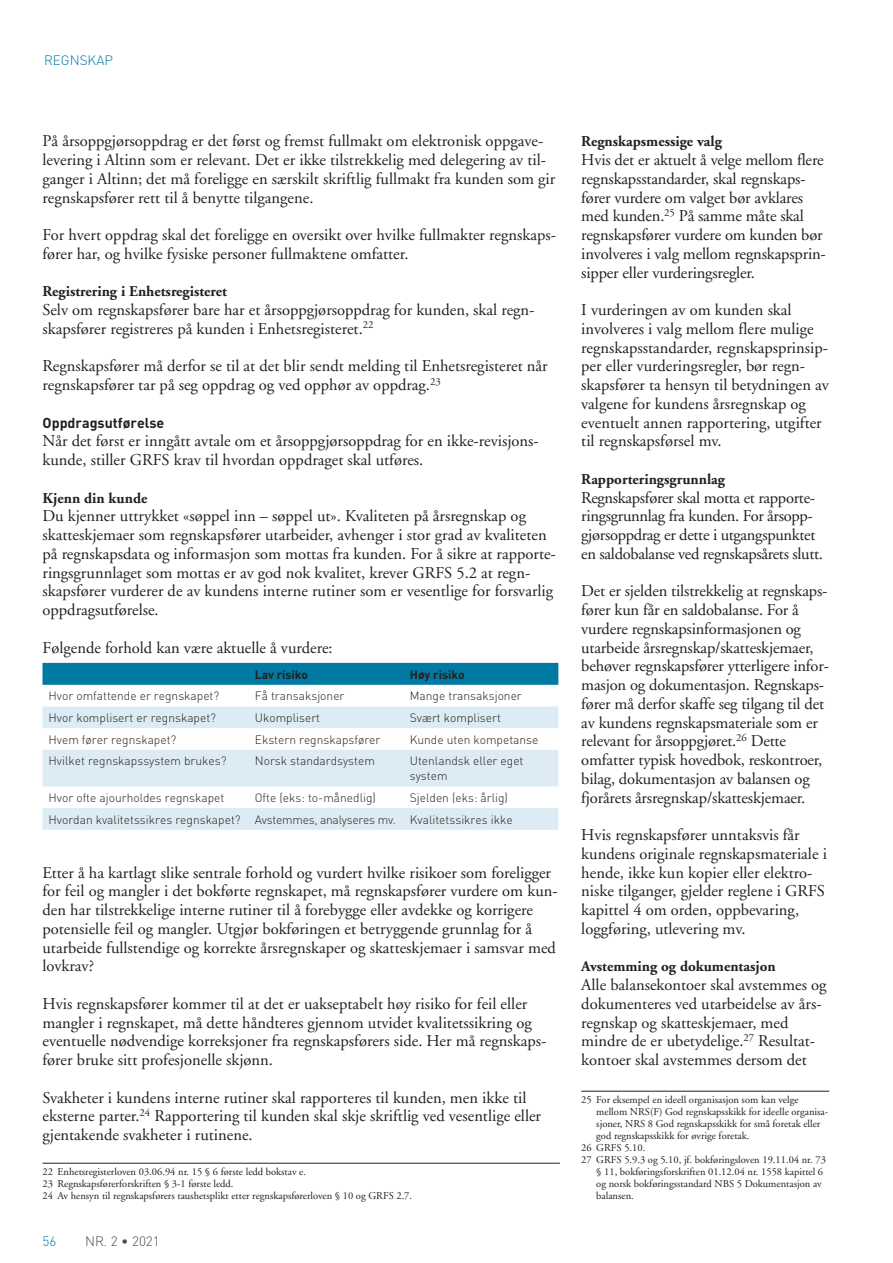
<style>
.page{position:relative;width:893px;height:1263px;background:#fff}
.page>*{position:absolute;margin:0;border:0;box-sizing:border-box;transform-origin:0 0}
.t1{font:16.5px/18.8px "Adobe Garamond";color:#231f20}
.t2{font:16.5px/18.8px "Adobe Garamond";letter-spacing:-.02em;color:#231f20}
.t3{font:700 15px "Adobe Garamond";color:#231f20}
.t4{font:700 14.25px "DIN";color:#231f20}
.t5{font:300 13.5px "DIN";color:#0079a3}
.t6{font:300 13.5px "DIN";color:#4b4c4d}
.t7{font:300 12px/15px "DIN";color:#231f20}
.t8{font:700 12px "DIN";color:#231f20}
.t9{font:10.5px/12px "Adobe Garamond";color:#231f20}
</style>
<div class="page">
<div style="left:43px;top:663px;width:515px;height:22px;background:#0079a3"></div>
<svg style="left:43px;top:706px;width:515px;height:124px;fill:#ddecf4"></svg>
<hr style="left:43px;top:1163px;width:517px;height:1px;background:#231f20">
<hr style="left:581px;top:1091px;width:248px;height:1px;background:#231f20">
<p class="t5" style="left:44px;top:52px;width:19px">Regnskap</p>
<p class="t1" style="left:43px;top:132px;width:514px">På årsoppgjørsoppdrag er det først og fremst fullmakt om elektronisk oppgave&shy;levering i Altinn som er relevant. Det er ikke tilstrekkelig med delegering av til&shy;ganger i Altinn; det må foreligge en særskilt skriftlig fullmakt fra kunden som gir regnskapsfører rett til å benytte tilgangene.</p>
<p class="t1" style="left:43px;top:226px;width:515px">For hvert oppdrag skal det foreligge en oversikt over hvilke fullmakter regnskaps&shy;fører har, og hvilke fysiske personer fullmaktene omfatter.</p>
<p class="t3" style="left:43px;top:283px;width:186px">Registrering i Enhetsregisteret</p>
<p class="t1" style="left:43px;top:301px;width:493px">Selv om regnskapsfører bare har et årsoppgjørsoppdrag for kunden, skal regn&shy;skapsfører registreres på kunden i Enhetsregisteret.<sup>22</sup></p>
<p class="t1" style="left:43px;top:357px;width:507px">Regnskapsfører må derfor se til at det blir sendt melding til Enhetsregisteret når regnskapsfører tar på seg oppdrag og ved opphør av oppdrag.<sup>23</sup></p>
<p class="t4" style="left:43px;top:413px;width:123px">Oppdragsutførelse</p>
<p class="t1" style="left:43px;top:432px;width:498px">Når det først er inngått avtale om et årsoppgjørsoppdrag for en ikke-revisjons&shy;kunde, stiller GRFS krav til hvordan oppdraget skal utføres.</p>
<p class="t3" style="left:43px;top:490px;width:106px">Kjenn din kunde</p>
<p class="t1" style="left:43px;top:507px;width:515px">Du kjenner uttrykket «søppel inn – søppel ut». Kvaliteten på årsregnskap og skatteskjemaer som regnskapsfører utarbeider, avhenger i stor grad av kvaliteten på regnskapsdata og informasjon som mottas fra kunden. For å sikre at rapporte&shy;ringsgrunnlaget som mottas er av god nok kvalitet, krever GRFS 5.2 at regn&shy;skapsfører vurderer de av kundens interne rutiner som er vesentlige for forsvarlig oppdragsutførelse.</p>
<p class="t1" style="left:43px;top:638px;width:292px">Følgende forhold kan være aktuelle å vurdere:</p>
<p class="t8" style="left:255px;top:666px;width:55px">Lav risiko</p>
<p class="t8" style="left:410px;top:666px;width:56px">Høy risiko</p>
<p class="t7" style="left:49px;top:688px;width:172px">Hvor omfattende er regnskapet?</p>
<p class="t7" style="left:255px;top:688px;width:91px">Få transaksjoner</p>
<p class="t7" style="left:410px;top:688px;width:114px">Mange transaksjoner</p>
<p class="t7" style="left:49px;top:710px;width:169px">Hvor komplisert er regnskapet?</p>
<p class="t7" style="left:255px;top:710px;width:67px">Ukomplisert</p>
<p class="t7" style="left:410px;top:710px;width:93px">Svært komplisert</p>
<p class="t7" style="left:49px;top:732px;width:129px">Hvem fører regnskapet?</p>
<p class="t7" style="left:255px;top:732px;width:127px">Ekstern regnskapsfører</p>
<p class="t7" style="left:410px;top:732px;width:130px">Kunde uten kompetanse</p>
<p class="t7" style="left:49px;top:753px;width:180px">Hvilket regnskapssystem brukes?</p>
<p class="t7" style="left:255px;top:753px;width:122px">Norsk standardsystem</p>
<p class="t7" style="left:410px;top:753px;width:115px">Utenlandsk eller eget system</p>
<p class="t7" style="left:49px;top:790px;width:177px">Hvor ofte ajourholdes regnskapet</p>
<p class="t7" style="left:255px;top:790px;width:123px">Ofte (eks: to-månedlig)</p>
<p class="t7" style="left:49px;top:787px;width:466px;line-height:21.6px;text-indent:361px">Sjelden (eks: årlig)<br>Hvordan kvalitetssikres regnskapet? Avstemmes, analyseres mv. Kvalitetssikres ikke</p>
<p class="t1" style="left:43px;top:863px;width:517px">Etter å ha kartlagt slike sentrale forhold og vurdert hvilke risikoer som foreligger for feil og mangler i det bokførte regnskapet, må regnskapsfører vurdere om kun&shy;den har tilstrekkelige interne rutiner til å forebygge eller avdekke og korrigere potensielle feil og mangler. Utgjør bokføringen et betryggende grunnlag for å utarbeide fullstendige og korrekte årsregnskaper og skatteskjemaer i samsvar med lovkrav?</p>
<p class="t1" style="left:43px;top:995px;width:505px">Hvis regnskapsfører kommer til at det er uakseptabelt høy risiko for feil eller mangler i regnskapet, må dette håndteres gjennom utvidet kvalitetssikring og eventuelle nødvendige korreksjoner fra regnskapsførers side. Her må regnskaps&shy;fører bruke sitt profesjonelle skjønn.</p>
<p class="t1" style="left:43px;top:1088px;width:500px">Svakheter i kundens interne rutiner skal rapporteres til kunden, men ikke til eksterne parter.<sup>24</sup> Rapportering til kunden skal skje skriftlig ved vesentlige eller gjentakende svakheter i rutinene.</p>
<p class="t9" style="left:43px;top:1166px;width:371px">22 Enhetsregisterloven 03.06.94 nr. 15 § 6 første ledd bokstav e.<br>23 Regnskapsførerforskriften § 3-1 første ledd.<br>24 Av hensyn til regnskapsførers taushetsplikt etter regnskapsførerloven § 10 og GRFS 2.7.</p>
<p class="t5" style="left:43px;top:1232px;width:16px">56</p>
<p class="t6" style="left:85px;top:1232px;width:76px">NR. 2 • 2021</p>
<p class="t3" style="left:581px;top:133px;width:142px">Regnskapsmessige valg</p>
<p class="t1" style="left:581px;top:151px;width:246px">Hvis det er aktuelt å velge mellom flere regnskapsstandarder, skal regnskaps&shy;fører vurdere om valget bør avklares med kunden.<sup>25</sup> På samme måte skal regnskapsfører vurdere om kunden bør involveres i valg mellom regnskapsprin&shy;sipper eller vurderingsregler.</p>
<p class="t1" style="left:581px;top:301px;width:249px">I vurderingen av om kunden skal involveres i valg mellom flere mulige regnskapsstandarder, regnskapsprinsip&shy;per eller vurderingsregler, bør regn&shy;skapsfører ta hensyn til betydningen av valgene for kundens årsregnskap og eventuelt annen rapportering, utgifter til regnskapsførsel mv.</p>
<p class="t3" style="left:581px;top:471px;width:145px">Rapporteringsgrunnlag</p>
<p class="t2" style="left:581px;top:488px;width:243px">Regnskapsfører skal motta et rapporte&shy;ringsgrunnlag fra kunden. For årsopp&shy;gjørsoppdrag er dette i utgangspunktet en saldobalanse ved regnskapsårets slutt.</p>
<p class="t1" style="left:581px;top:582px;width:249px">Det er sjelden tilstrekkelig at regnskaps&shy;fører kun får en saldobalanse. For å vurdere regnskapsinformasjonen og utarbeide årsregnskap/skatteskjemaer, behøver regnskapsfører ytterligere infor&shy;masjon og dokumentasjon. Regnskaps&shy;fører må derfor skaffe seg tilgang til det av kundens regnskapsmateriale som er relevant for årsoppgjøret.<sup>26</sup> Dette omfatter typisk hovedbok, reskontroer, bilag, dokumentasjon av balansen og fjorårets årsregnskap/skatteskjemaer.</p>
<p class="t1" style="left:581px;top:826px;width:247px">Hvis regnskapsfører unntaksvis får kundens originale regnskapsmateriale i hende, ikke kun kopier eller elektro&shy;niske tilganger, gjelder reglene i GRFS kapittel 4 om orden, oppbevaring, loggføring, utlevering mv.</p>
<p class="t3" style="left:581px;top:958px;width:196px">Avstemming og dokumentasjon</p>
<p class="t1" style="left:581px;top:976px;width:247px">Alle balansekontoer skal avstemmes og dokumenteres ved utarbeidelse av års&shy;regnskap og skatteskjemaer, med mindre de er ubetydelige.<sup>27</sup> Resultat&shy;kontoer skal avstemmes dersom det</p>
<p class="t9" style="left:581px;top:1094px;width:219px">25 For eksempel en ideell organisasjon som kan velge</p>
<p class="t9" style="left:596px;top:1106px;width:233px">mellom NRS(F) God regnskapsskikk for ideelle organisa-</p>
<p class="t9" style="left:596px;top:1118px;width:226px">sjoner, NRS 8 God regnskapsskikk for små foretak eller</p>
<p class="t9" style="left:596px;top:1130px;width:155px">god regnskapsskikk for øvrige foretak.</p>
<p class="t9" style="left:581px;top:1142px;width:66px">26 GRFS 5.10.</p>
<p class="t9" style="left:581px;top:1154px;width:246px">27 GRFS 5.9.3 og 5.10, jf. bokføringsloven 19.11.04 nr. 73</p>
<p class="t9" style="left:596px;top:1166px;width:228px">§ 11, bokføringsforskriften 01.12.04 nr. 1558 kapittel 6</p>
<p class="t9" style="left:596px;top:1178px;width:227px">og norsk bokføringsstandard NBS 5 Dokumentasjon av</p>
<p class="t9" style="left:596px;top:1190px;width:39px">balansen.</p>
</div>
